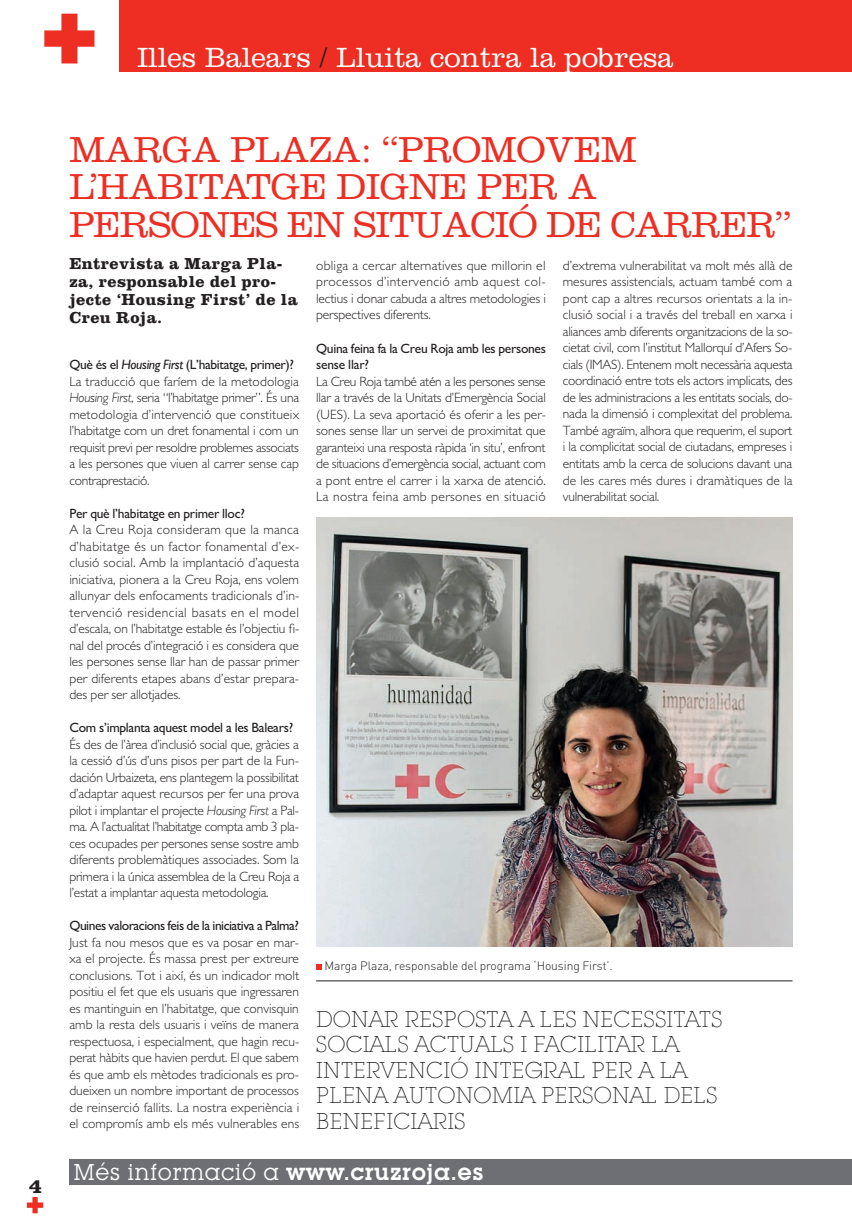
<style>
.page{position:relative;width:852px;height:1222px;background:#fff}
.page>*{position:absolute;margin:0;border:0;box-sizing:border-box;transform-origin:0 0}
.t1{font:300 37.5px/37.5px "Clarendon";letter-spacing:-.005em;color:#ee2e22}
.t2{font:300 28.8px "Clarendon";color:#fff}
.t3{font:300 22.5px/25.5px "Lubalin Graph IT Cby BT Xtra";letter-spacing:.01em;color:#231f20}
.t4{font:600 22.5px "Lubalin Graph IT Cby BT";letter-spacing:.02em;color:#fff}
.t5{font:700 21px "Clarendon";color:#231f20}
.t6{font:700 16.5px/18px "Clarendon";letter-spacing:.025em;color:#231f20}
.t7{font:300 13.5px/16.5px "M Gill Sans";letter-spacing:-.005em;color:#231f20}
.t8{font:300 12px "DIN";letter-spacing:-.005em;color:#231f20}
.s1{color:#231f20}
.s2{font-weight:400}
.s3{font-family:"Gill Sans";font-weight:400;font-style:italic}
.s4{font-family:"Gill Sans";font-style:italic}
</style>
<div class="page">
<svg style="left:27px;top:1197px;width:16px;height:16px"></svg>
<div style="left:119px;top:0;width:733px;height:72px;background:#ee2e22"></div>
<svg style="left:44px;top:14px;width:50px;height:49px"></svg>
<div style="left:69px;top:1159px;width:783px;height:25px;background:#6d6f74"></div>
<img style="left:316px;top:517px;width:476px;height:429px">
<hr style="left:316px;top:980px;width:476px;height:1px;background:#231f20">
<svg style="left:316px;top:964px;width:6px;height:6px"></svg>
<p class="t5" style="left:29px;top:1177px;width:14px">4</p>
<p class="t2" style="left:137px;top:46px;width:538px">Illes Balears <span class="s1">/</span> Lluita contra la pobresa</p>
<p class="t1" style="left:69px;top:134px;width:723px">MARGA PLAZA: “PROMOVEM<br>L’HABITATGE DIGNE PER A<br>PERSONES EN SITUACIÓ DE CARRER”</p>
<p class="t6" style="left:69px;top:256px;width:230px">Entrevista a Marga Pla&shy;za, responsable del pro&shy;jecte ‘Housing First’ de la<br>Creu Roja.</p>
<p class="t7" style="left:69px;top:357px;width:231px"><span class="s2">Què és el</span> <span class="s3">Housing First</span> <span class="s2">(L’habitatge, primer)?<br></span>La traducció que faríem de la metodologia <span class="s4">Housing First</span>, seria “l’habitatge primer”. És una metodologia d’intervenció que constitueix l’habitatge com un dret fonamental i com un requisit previ per resoldre problemes associats a les persones que viuen al carrer sense cap contraprestació.</p>
<p class="t7" style="left:69px;top:506px;width:231px"><span class="s2">Per què l’habitatge en primer lloc?<br></span>A la Creu Roja consideram que la manca d’habitatge és un factor fonamental d’ex&shy;clusió social. Amb la implantació d’aquesta iniciativa, pionera a la Creu Roja, ens volem allunyar dels enfocaments tradicionals d’in&shy;tervenció residencial basats en el model d’escala, on l’habitatge estable és l’objectiu fi&shy;nal del procés d’integració i es considera que les persones sense llar han de passar primer per diferents etapes abans d’estar prepara&shy;des per ser allotjades.</p>
<p class="t7" style="left:69px;top:720px;width:231px"><span class="s2">Com s’implanta aquest model a les Balears?<br></span>És des de l’àrea d’inclusió social que, gràcies a la cessió d’ús d’uns pisos per part de la Fun&shy;dación Urbaizeta, ens plantegem la possibilitat d’adaptar aquest recursos per fer una prova pilot i implantar el projecte <span class="s4">Housing First</span> a Pal&shy;ma. A l’actualitat l’habitatge compta amb 3 pla&shy;ces ocupades per persones sense sostre amb diferents problemàtiques associades. Som la primera i la única assemblea de la Creu Roja a l’estat a implantar aquesta metodologia.</p>
<p class="t7" style="left:69px;top:918px;width:231px;text-align:justify"><span class="s2">Quines valoracions feis de la iniciativa a Palma?<br></span>Just fa nou mesos que es va posar en mar&shy;xa el projecte. És massa prest per extreure conclusions. Tot i així, és un indicador molt positiu el fet que els usuaris que ingressaren es mantinguin en l’habitatge, que convisquin amb la resta dels usuaris i veïns de manera respectuosa, i especialment, que hagin recu&shy;perat hàbits que havien perdut. El que sabem és que amb els mètodes tradicionals es pro&shy;dueixen un nombre important de processos de reinserció fallits. La nostra experiència i el compromís amb els més vulnerables ens</p>
<p class="t7" style="left:316px;top:258px;width:231px;text-align:justify">obliga a cercar alternatives que millorin el processos d’intervenció amb aquest col&shy;lectius i donar cabuda a altres metodologies i perspectives diferents.</p>
<p class="t7" style="left:316px;top:341px;width:231px"><span class="s2">Quina feina fa la Creu Roja amb les persones sense llar?<br></span>La Creu Roja també atén a les persones sense llar a través de la Unitats d’Emergència Social (UES). La seva aportació és oferir a les per&shy;sones sense llar un servei de proximitat que garanteixi una resposta ràpida ‘in situ’, enfront de situacions d’emergència social, actuant com a pont entre el carrer i la xarxa de atenció.<br>La nostra feina amb persones en situació</p>
<p class="t7" style="left:563px;top:258px;width:231px;text-align:justify">d’extrema vulnerabilitat va molt més allà de mesures assistencials, actuam també com a pont cap a altres recursos orientats a la in&shy;clusió social i a través del treball en xarxa i aliances amb diferents organitzacions de la so&shy;cietat civil, com l’institut Mallorquí d’Afers So&shy;cials (IMAS). Entenem molt necessària aquesta coordinació entre tots els actors implicats, des de les administracions a les entitats socials, do&shy;nada la dimensió i complexitat del problema.<br>També agraïm, alhora que requerim, el suport i la complicitat social de ciutadans, empreses i entitats amb la cerca de solucions davant una de les cares més dures i dramàtiques de la vulnerabilitat social.</p>
<p class="t8" style="left:324px;top:961px;width:290px">Marga Plaza, responsable del programa ‘Housing First’.</p>
<p class="t3" style="left:316px;top:1007px;width:408px">DONAR RESPOSTA A LES NECESSITATS<br>SOCIALS ACTUALS I FACILITAR LA<br>INTERVENCIÓ INTEGRAL PER A LA<br>PLENA AUTONOMIA PERSONAL DELS<br>BENEFICIARIS</p>
<p class="t4" style="left:74px;top:1163px;width:412px"><span class="s2">Més informació a</span> www.cruzroja.es</p>
</div>
